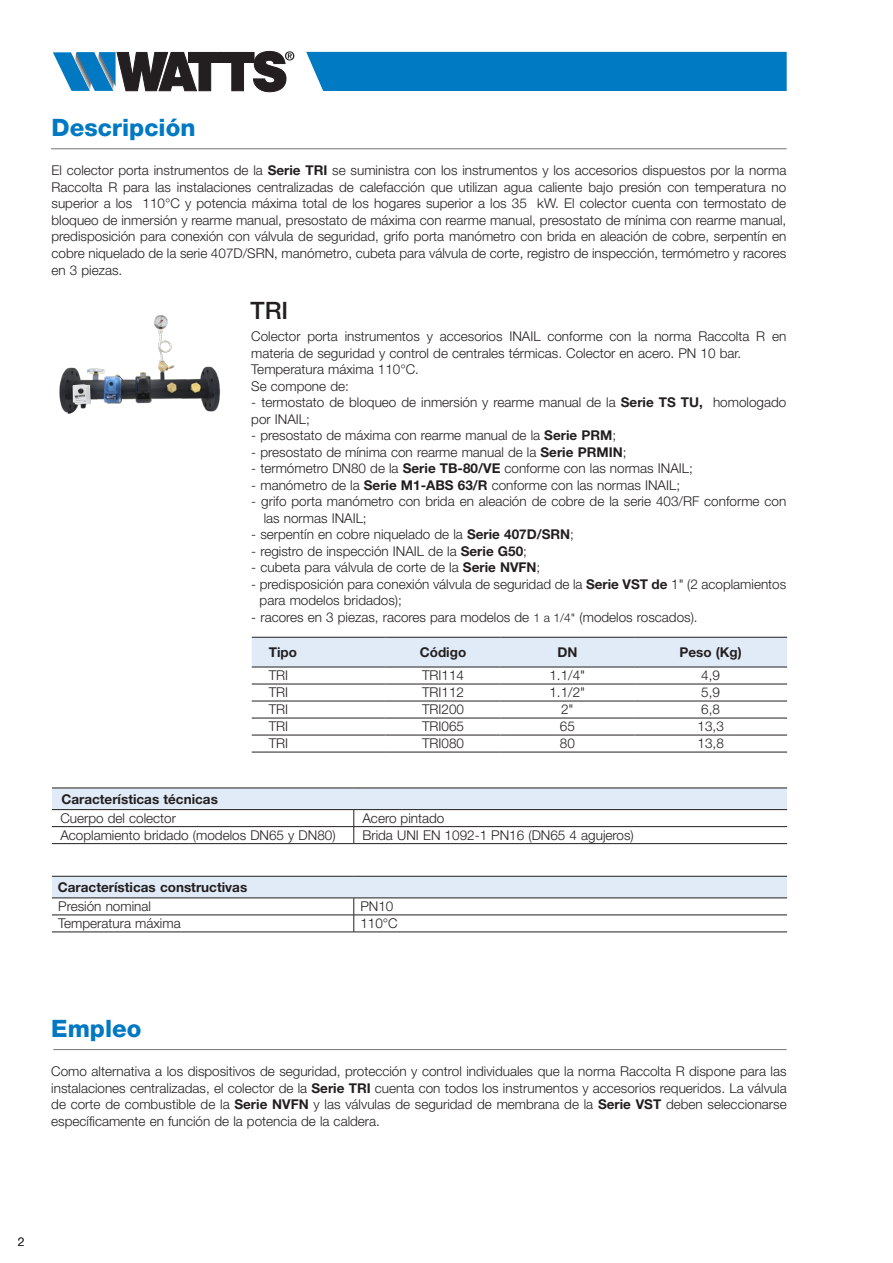
<style>
.page{position:relative;width:893px;height:1263px;background:#fff}
.page>*{position:absolute;margin:0;border:0;box-sizing:border-box;transform-origin:0 0}
.Normale{font:800 24px "Helvetica Neue LT Std";color:#0079c2}
.Normale-2{font:500 24px "Helvetica Neue LT Std";color:#231f20}
.Normale-3{font:300 13.5px/16.5px "Helvetica Neue LT Std";color:#231f20;text-align:justify}
.STILE_TESTO_DESCRIZI{font:300 13.5px/16.5px "Helvetica Neue LT Std";color:#231f20}
.tekst{font:300 13.5px "Helvetica Neue LT Std";color:#231f20}
.tekst-2{font:700 13.5px "Helvetica Neue LT Std";color:#231f20}
.t1{font:300 12px "Helvetica Neue LT Std";color:#231f20}
.s1{font-weight:700}
.s2{font-size:12px}
</style>
<div class="page">
<svg style="left:53px;top:51px;width:241px;height:41px"></svg>
<div style="left:306px;top:52px;width:481px;height:39px;background:#007ac2"></div>
<div style="left:252px;top:638px;width:535px;height:29px;background:#e1ebf7"></div>
<hr style="left:252px;top:637px;width:134px;height:1px;background:#231f20">
<hr style="left:386px;top:637px;width:114px;height:1px;background:#231f20">
<hr style="left:500px;top:637px;width:134px;height:1px;background:#231f20">
<hr style="left:634px;top:637px;width:153px;height:1px;background:#231f20">
<hr style="left:252px;top:667px;width:134px;height:1px;background:#231f20">
<hr style="left:386px;top:667px;width:114px;height:1px;background:#231f20">
<hr style="left:500px;top:667px;width:134px;height:1px;background:#231f20">
<hr style="left:634px;top:667px;width:153px;height:1px;background:#231f20">
<hr style="left:252px;top:684px;width:134px;height:1px;background:#231f20">
<hr style="left:386px;top:684px;width:114px;height:1px;background:#231f20">
<hr style="left:500px;top:684px;width:134px;height:1px;background:#231f20">
<hr style="left:634px;top:684px;width:153px;height:1px;background:#231f20">
<hr style="left:252px;top:701px;width:134px;height:1px;background:#231f20">
<hr style="left:386px;top:701px;width:114px;height:1px;background:#231f20">
<hr style="left:500px;top:701px;width:134px;height:1px;background:#231f20">
<hr style="left:634px;top:701px;width:153px;height:1px;background:#231f20">
<hr style="left:252px;top:718px;width:134px;height:1px;background:#231f20">
<hr style="left:386px;top:718px;width:114px;height:1px;background:#231f20">
<hr style="left:500px;top:718px;width:134px;height:1px;background:#231f20">
<hr style="left:634px;top:718px;width:153px;height:1px;background:#231f20">
<hr style="left:252px;top:735px;width:134px;height:1px;background:#231f20">
<hr style="left:386px;top:735px;width:114px;height:1px;background:#231f20">
<hr style="left:500px;top:735px;width:134px;height:1px;background:#231f20">
<hr style="left:634px;top:735px;width:153px;height:1px;background:#231f20">
<hr style="left:252px;top:752px;width:134px;height:1px;background:#231f20">
<hr style="left:386px;top:752px;width:114px;height:1px;background:#231f20">
<hr style="left:500px;top:752px;width:134px;height:1px;background:#231f20">
<hr style="left:634px;top:752px;width:153px;height:1px;background:#231f20">
<hr style="left:52px;top:843px;width:302px;height:1px;background:#231f20">
<hr style="left:354px;top:843px;width:433px;height:1px;background:#231f20">
<svg style="left:52px;top:788px;width:735px;height:55px"></svg>
<hr style="left:52px;top:932px;width:302px;height:1px;background:#231f20">
<hr style="left:354px;top:932px;width:433px;height:1px;background:#231f20">
<svg style="left:52px;top:876px;width:735px;height:56px"></svg>
<img style="left:59px;top:315px;width:162px;height:99px">
<hr style="left:51px;top:148px;width:736px;height:1px;background:#757679">
<hr style="left:53px;top:1049px;width:734px;height:1px;background:#757679">
<p class="Normale" style="left:52px;top:113px;width:146px">Descripción</p>
<p class="Normale-3" style="left:52px;top:162px;width:736px">El colector porta instrumentos de la <span class="s1">Serie TRI</span> se suministra con los instrumentos y los accesorios dispuestos por la norma Raccolta R para las instalaciones centralizadas de calefacción que utilizan agua caliente bajo presión con temperatura no superior a los 110°C y potencia máxima total de los hogares superior a los 35 kW. El colector cuenta con termostato de bloqueo de inmersión y rearme manual, presostato de máxima con rearme manual, presostato de mínima con rearme manual, predisposición para conexión con válvula de seguridad, grifo porta manómetro con brida en aleación de cobre, serpentín en cobre niquelado de la serie 407D/SRN, manómetro, cubeta para válvula de corte, registro de inspección, termómetro y racores en 3 piezas.</p>
<p class="Normale-2" style="left:251px;top:296px;width:39px">TRI</p>
<p class="STILE_TESTO_DESCRIZI" style="left:251px;top:328px;width:536px">Colector porta instrumentos y accesorios INAIL conforme con la norma Raccolta R en materia de seguridad y control de centrales térmicas. Colector en acero. PN 10 bar.</p>
<p class="STILE_TESTO_DESCRIZI" style="left:251px;top:361px;width:169px">Temperatura máxima 110°C.</p>
<p class="STILE_TESTO_DESCRIZI" style="left:251px;top:377px;width:99px">Se compone de:</p>
<p class="STILE_TESTO_DESCRIZI" style="left:251px;top:394px;width:536px">- termostato de bloqueo de inmersión y rearme manual de la <span class="s1">Serie TS TU,</span> homologado por INAIL;</p>
<p class="STILE_TESTO_DESCRIZI" style="left:251px;top:427px;width:366px">- presostato de máxima con rearme manual de la <span class="s1">Serie PRM</span>;</p>
<p class="STILE_TESTO_DESCRIZI" style="left:251px;top:443px;width:377px">- presostato de mínima con rearme manual de la <span class="s1">Serie PRMIN</span>;</p>
<p class="STILE_TESTO_DESCRIZI" style="left:251px;top:460px;width:443px">- termómetro DN80 de la <span class="s1">Serie TB-80/VE</span> conforme con las normas INAIL;</p>
<p class="STILE_TESTO_DESCRIZI" style="left:251px;top:476px;width:430px">- manómetro de la <span class="s1">Serie M1-ABS 63/R</span> conforme con las normas INAIL;</p>
<p class="STILE_TESTO_DESCRIZI" style="left:264px;top:493px;width:524px;text-indent:-12px">- grifo porta manómetro con brida en aleación de cobre de la serie 403/RF conforme con las normas INAIL;</p>
<p class="STILE_TESTO_DESCRIZI" style="left:251px;top:526px;width:324px">- serpentín en cobre niquelado de la <span class="s1">Serie 407D/SRN</span>;</p>
<p class="STILE_TESTO_DESCRIZI" style="left:251px;top:542px;width:277px">- registro de inspección INAIL de la <span class="s1">Serie G50</span>;</p>
<p class="STILE_TESTO_DESCRIZI" style="left:251px;top:559px;width:290px">- cubeta para válvula de corte de la <span class="s1">Serie NVFN</span>;</p>
<p class="STILE_TESTO_DESCRIZI" style="left:260px;top:575px;width:528px;text-indent:-8px">- predisposición para conexión válvula de seguridad de la <span class="s1">Serie VST de</span> 1" (2 acoplamientos para modelos bridados);</p>
<p class="STILE_TESTO_DESCRIZI" style="left:251px;top:608px;width:448px">- racores en 3 piezas, racores para modelos de <span class="s2">1 a 1/4"</span> (modelos roscados).</p>
<p class="tekst-2" style="left:269px;top:644px;width:30px">Tipo</p>
<p class="tekst-2" style="left:420px;top:644px;width:48px">Código</p>
<p class="tekst-2" style="left:557px;top:644px;width:22px">DN</p>
<p class="tekst-2" style="left:679px;top:644px;width:64px">Peso (Kg)</p>
<p class="tekst" style="left:269px;top:667px;width:21px">TRI</p>
<p class="tekst" style="left:422px;top:667px;width:44px">TRI114</p>
<p class="tekst" style="left:549px;top:667px;width:37px">1.1/4"</p>
<p class="tekst" style="left:701px;top:667px;width:20px">4,9</p>
<p class="tekst" style="left:269px;top:684px;width:21px">TRI</p>
<p class="tekst" style="left:422px;top:684px;width:44px">TRI112</p>
<p class="tekst" style="left:549px;top:684px;width:37px">1.1/2"</p>
<p class="tekst" style="left:701px;top:684px;width:20px">5,9</p>
<p class="tekst" style="left:269px;top:701px;width:21px">TRI</p>
<p class="tekst" style="left:422px;top:701px;width:44px">TRI200</p>
<p class="tekst" style="left:561px;top:701px;width:14px">2"</p>
<p class="tekst" style="left:701px;top:701px;width:20px">6,8</p>
<p class="tekst" style="left:269px;top:718px;width:21px">TRI</p>
<p class="tekst" style="left:422px;top:718px;width:44px">TRI065</p>
<p class="tekst" style="left:560px;top:718px;width:17px">65</p>
<p class="tekst" style="left:698px;top:718px;width:28px">13,3</p>
<p class="tekst" style="left:269px;top:735px;width:21px">TRI</p>
<p class="tekst" style="left:422px;top:735px;width:44px">TRI080</p>
<p class="tekst" style="left:560px;top:735px;width:17px">80</p>
<p class="tekst" style="left:698px;top:735px;width:28px">13,8</p>
<p class="tekst-2" style="left:61px;top:790px;width:158px">Características técnicas</p>
<p class="Normale-3" style="left:60px;top:809px;width:117px">Cuerpo del colector</p>
<p class="Normale-3" style="left:362px;top:809px;width:83px">Acero pintado</p>
<p class="Normale-3" style="left:60px;top:827px;width:277px">Acoplamiento bridado (modelos DN65 y DN80)</p>
<p class="Normale-3" style="left:362px;top:827px;width:273px">Brida UNI EN 1092-1 PN16 (DN65 4 agujeros)</p>
<p class="tekst-2" style="left:58px;top:879px;width:191px">Características constructivas</p>
<p class="tekst" style="left:58px;top:898px;width:94px">Presión nominal</p>
<p class="tekst" style="left:360px;top:898px;width:35px">PN10</p>
<p class="tekst" style="left:58px;top:915px;width:124px">Temperatura máxima</p>
<p class="tekst" style="left:360px;top:915px;width:39px">110°C</p>
<p class="Normale" style="left:51px;top:1014px;width:92px">Empleo</p>
<p class="Normale-3" style="left:51px;top:1063px;width:737px">Como alternativa a los dispositivos de seguridad, protección y control individuales que la norma Raccolta R dispone para las instalaciones centralizadas, el colector de la <span class="s1">Serie TRI</span> cuenta con todos los instrumentos y accesorios requeridos. La válvula de corte de combustible de la <span class="s1">Serie NVFN</span> y las válvulas de seguridad de membrana de la <span class="s1">Serie VST</span> deben seleccionarse específicamente en función de la potencia de la caldera.</p>
<p class="t1" style="left:18px;top:1234px;width:8px">2</p>
</div>
